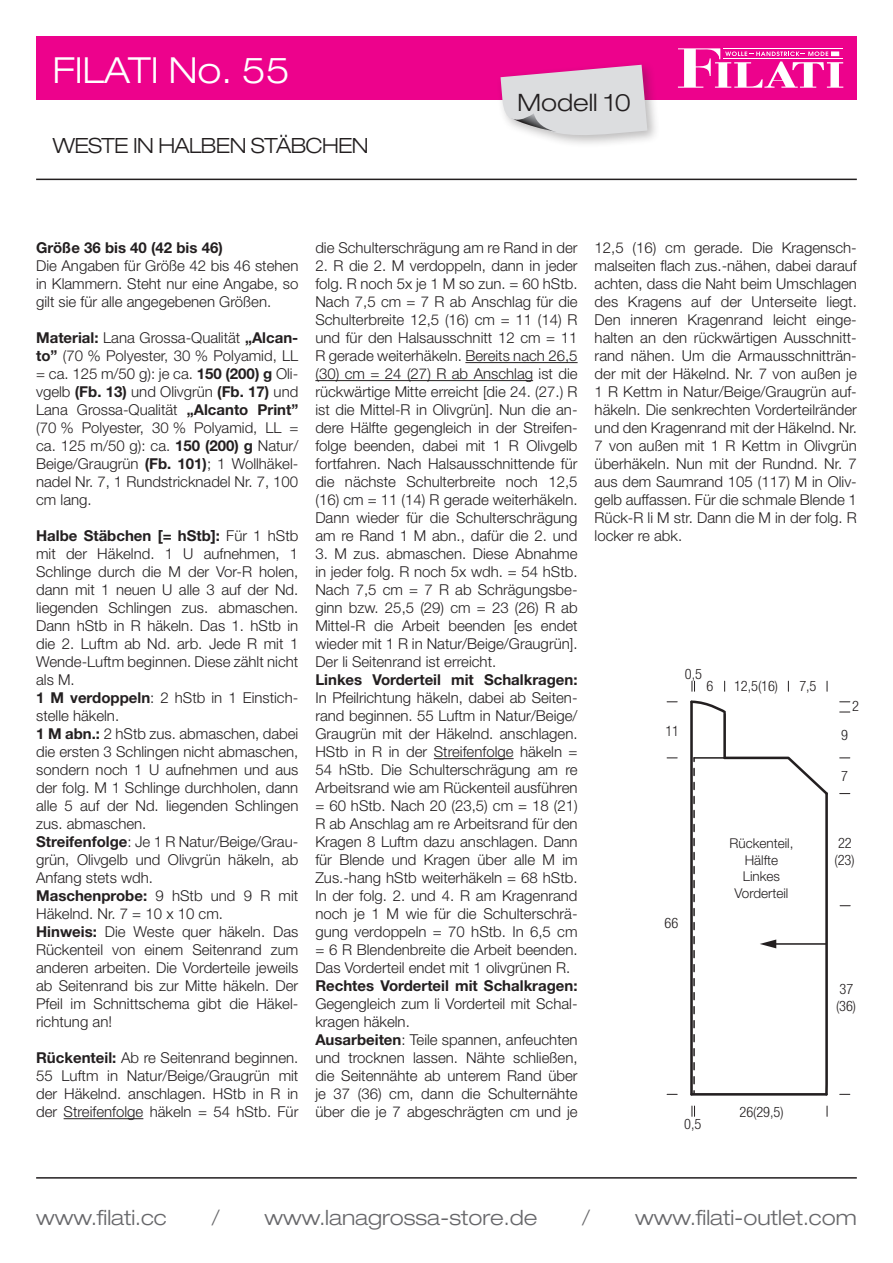
<style>
.page{position:relative;width:893px;height:1263px;background:#fff}
.page>*{position:absolute;margin:0;border:0;box-sizing:border-box;transform-origin:0 0}
.t1{font:300 expanded 36px "Helvetica Neue LT Std";color:#fff}
.t2{font:300 expanded 24px "Helvetica Neue LT Std";color:#231f20}
.t3{font:300 expanded 21px "Helvetica Neue LT Std";color:#67676a}
.t4{font:300 expanded 21px "Helvetica Neue LT Std";letter-spacing:-.03em;color:#231f20}
.t5{font:300 15px/18px "Helvetica Neue LT Std";color:#231f20;text-align:justify}
.t6{font:700 15px "Helvetica Neue LT Std";color:#231f20}
.t7{font:300 condensed 14.4px/17.2px "Helvetica Neue";color:#231f20}
.t8{font:300 13.5px/16.5px "Helvetica Neue LT Std";color:#231f20;text-align:center}
.s1{font-weight:700}
</style>
<div class="page">
<hr style="left:36px;top:1177px;width:821px;height:1px;background:#231f20">
<hr style="left:36px;top:179px;width:821px;height:1px;background:#231f20">
<div style="left:36px;top:36px;width:821px;height:64px;background:#ed028c"></div>
<svg style="left:678px;top:48px;width:165px;height:40px"></svg>
<div style="left:496px;top:60px;width:164px;height:89px;background:#231f20;opacity:.3"></div>
<svg style="left:501px;top:65px;width:146px;height:75px;background:#dcc8d6"></svg>
<hr style="left:64px;top:1118px;width:79px;height:1px;background:#231f20">
<hr style="left:465px;top:362px;width:113px;height:1px;background:#231f20">
<hr style="left:315px;top:380px;width:218px;height:1px;background:#231f20">
<hr style="left:434px;top:758px;width:80px;height:1px;background:#231f20">
<svg style="left:691px;top:681px;width:4px;height:10px"></svg>
<svg style="left:691px;top:1106px;width:4px;height:10px"></svg>
<hr style="left:691px;top:1093px;width:135px;height:2px;background:#231f20">
<svg style="left:690px;top:700px;width:36px;height:13px"></svg>
<hr style="left:694px;top:757px;width:31px;height:2px;background:#231f20">
<hr style="left:690px;top:702px;width:3px;height:392px;background:#231f20">
<svg style="left:693px;top:768px;width:2px;height:325px"></svg>
<hr style="left:723px;top:713px;width:3px;height:45px;background:#231f20">
<svg style="left:722px;top:755px;width:106px;height:341px"></svg>
<h1 class="t1" style="left:53px;top:49px;width:238px">FILATI No. 55</h1>
<h3 class="t4" style="left:53px;top:133px;width:317px">WESTE IN HALBEN STÄBCHEN</h3>
<h2 class="t2" style="left:518px;top:88px;width:115px">Modell 10</h2>
<p class="t6" style="left:36px;top:238px;width:188px">Größe 36 bis 40 (42 bis 46)</p>
<p class="t5" style="left:36px;top:256px;width:264px">Die Angaben für Größe 42 bis 46 stehen in Klammern. Steht nur eine Angabe, so gilt sie für alle angegebenen Größen.</p>
<p class="t5" style="left:36px;top:328px;width:264px"><span class="s1">Material:</span> Lana Grossa-Qualität <span class="s1">„Alcan&shy;to”</span> (70 % Polyester, 30 % Polyamid, LL = ca. 125 m/50 g): je ca. <span class="s1">150 (200) g</span> Oli&shy;vgelb <span class="s1">(Fb. 13)</span> und Olivgrün <span class="s1">(Fb. 17)</span> und Lana Grossa-Qualität <span class="s1">„Alcanto Print” </span>(70 % Polyester, 30 % Polyamid, LL = ca. 125 m/50 g): ca. <span class="s1">150 (200) g</span> Natur/ Beige/Graugrün <span class="s1">(Fb. 101)</span>; 1 Wollhäkel&shy;nadel Nr. 7, 1 Rundstricknadel Nr. 7, 100 cm lang.</p>
<p class="t5" style="left:36px;top:526px;width:264px;text-align:left"><span class="s1">Halbe Stäbchen [= hStb]:</span> Für 1 hStb mit der Häkelnd. 1 U aufnehmen, 1<br>Schlinge durch die M der Vor-R holen, dann mit 1 neuen U alle 3 auf der Nd. liegenden Schlingen zus. abmaschen.<br>Dann hStb in R häkeln. Das 1. hStb in die 2. Luftm ab Nd. arb. Jede R mit 1<br>Wende-Luftm beginnen. Diese zählt nicht als M.<br><span class="s1">1 M verdoppeln</span>: 2 hStb in 1 Einstich&shy;stelle häkeln.<br><span class="s1">1 M abn.:</span> 2 hStb zus. abmaschen, dabei die ersten 3 Schlingen nicht abmaschen, sondern noch 1 U aufnehmen und aus der folg. M 1 Schlinge durchholen, dann alle 5 auf der Nd. liegenden Schlingen zus. abmaschen.<br><span class="s1">Streifenfolge</span>: Je 1 R Natur/Beige/Grau&shy;grün, Olivgelb und Olivgrün häkeln, ab<br>Anfang stets wdh.<br><span class="s1">Maschenprobe:</span> 9 hStb und 9 R mit<br>Häkelnd. Nr. 7 = 10 x 10 cm.<br><span class="s1">Hinweis:</span> Die Weste quer häkeln. Das<br>Rückenteil von einem Seitenrand zum anderen arbeiten. Die Vorderteile jeweils ab Seitenrand bis zur Mitte häkeln. Der<br>Pfeil im Schnittschema gibt die Häkel&shy;richtung an!</p>
<p class="t5" style="left:36px;top:1048px;width:264px"><span class="s1">Rückenteil:</span> Ab re Seitenrand beginnen.<br>55 Luftm in Natur/Beige/Graugrün mit der Häkelnd. anschlagen. HStb in R in der Streifenfolge häkeln = 54 hStb. Für</p>
<p class="t5" style="left:315px;top:238px;width:264px">die Schulterschrägung am re Rand in der</p>
<p class="t5" style="left:315px;top:256px;width:264px">2. R die 2. M verdoppeln, dann in jeder folg. R noch 5x je 1 M so zun. = 60 hStb.<br>Nach 7,5 cm = 7 R ab Anschlag für die Schulterbreite 12,5 (16) cm = 11 (14) R und für den Halsausschnitt 12 cm = 11<br>R gerade weiterhäkeln. Bereits nach 26,5 (30) cm = 24 (27) R ab Anschlag ist die rückwärtige Mitte erreicht [die 24. (27.) R ist die Mittel-R in Olivgrün]. Nun die an&shy;dere Hälfte gegengleich in der Streifen&shy;folge beenden, dabei mit 1 R Olivgelb fortfahren. Nach Halsausschnittende für die nächste Schulterbreite noch 12,5 (16) cm = 11 (14) R gerade weiterhäkeln.<br>Dann wieder für die Schulterschrägung am re Rand 1 M abn., dafür die 2. und</p>
<p class="t5" style="left:315px;top:544px;width:264px">3. M zus. abmaschen. Diese Abnahme in jeder folg. R noch 5x wdh. = 54 hStb.<br>Nach 7,5 cm = 7 R ab Schrägungsbe&shy;ginn bzw. 25,5 (29) cm = 23 (26) R ab Mittel-R die Arbeit beenden [es endet wieder mit 1 R in Natur/Beige/Graugrün].<br>Der li Seitenrand ist erreicht.</p>
<p class="t6" style="left:315px;top:670px;width:264px">Linkes Vorderteil mit Schalkragen:</p>
<p class="t5" style="left:315px;top:688px;width:264px">In Pfeilrichtung häkeln, dabei ab Seiten&shy;rand beginnen. 55 Luftm in Natur/Beige/ Graugrün mit der Häkelnd. anschlagen.<br>HStb in R in der Streifenfolge häkeln = 54 hStb. Die Schulterschrägung am re Arbeitsrand wie am Rückenteil ausführen = 60 hStb. Nach 20 (23,5) cm = 18 (21)<br>R ab Anschlag am re Arbeitsrand für den Kragen 8 Luftm dazu anschlagen. Dann für Blende und Kragen über alle M im Zus.-hang hStb weiterhäkeln = 68 hStb.<br>In der folg. 2. und 4. R am Kragenrand noch je 1 M wie für die Schulterschrä&shy;gung verdoppeln = 70 hStb. In 6,5 cm = 6 R Blendenbreite die Arbeit beenden.<br>Das Vorderteil endet mit 1 olivgrünen R.</p>
<p class="t6" style="left:315px;top:976px;width:264px">Rechtes Vorderteil mit Schalkragen:</p>
<p class="t5" style="left:315px;top:994px;width:264px;text-align:left">Gegengleich zum li Vorderteil mit Schal&shy;kragen häkeln.<br><span class="s1">Ausarbeiten</span>: Teile spannen, anfeuchten und trocknen lassen. Nähte schließen, die Seitennähte ab unterem Rand über je 37 (36) cm, dann die Schulternähte über die je 7 abgeschrägten cm und je</p>
<p class="t7" style="left:495px;top:876px;width:58px">Rückenteil,<br>Hälfte<br>Linkes<br>Vorderteil</p>
<p class="t5" style="left:595px;top:238px;width:264px">12,5 (16) cm gerade. Die Kragensch&shy;malseiten flach zus.-nähen, dabei darauf achten, dass die Naht beim Umschlagen des Kragens auf der Unterseite liegt.<br>Den inneren Kragenrand leicht einge&shy;halten an den rückwärtigen Ausschnitt&shy;rand nähen. Um die Armausschnitträn&shy;der mit der Häkelnd. Nr. 7 von außen je 1 R Kettm in Natur/Beige/Graugrün auf&shy;häkeln. Die senkrechten Vorderteilränder und den Kragenrand mit der Häkelnd. Nr.<br>7 von außen mit 1 R Kettm in Olivgrün überhäkeln. Nun mit der Rundnd. Nr. 7 aus dem Saumrand 105 (117) M in Oliv&shy;gelb auffassen. Für die schmale Blende 1<br>Rück-R li M str. Dann die M in der folg. R locker re abk.</p>
<p class="t7" style="left:685px;top:665px;width:19px">0,5</p>
<p class="t7" style="left:706px;top:678px;width:8px">6</p>
<p class="t7" style="left:734px;top:678px;width:46px">12,5(16)</p>
<p class="t7" style="left:799px;top:678px;width:19px">7,5</p>
<p class="t7" style="left:852px;top:698px;width:8px">2</p>
<p class="t7" style="left:665px;top:722px;width:15px">11</p>
<p class="t7" style="left:841px;top:726px;width:8px">9</p>
<p class="t7" style="left:841px;top:767px;width:8px">7</p>
<p class="t7" style="left:665px;top:914px;width:15px">66</p>
<p class="t8" style="left:729px;top:835px;width:66px">Rückenteil,<br>Hälfte<br>Linkes<br>Vorderteil</p>
<p class="t7" style="left:684px;top:1115px;width:19px">0,5</p>
<p class="t7" style="left:739px;top:1103px;width:46px">26(29,5)</p>
<p class="t7" style="left:835px;top:834px;width:22px">22 (23)</p>
<p class="t7" style="left:836px;top:980px;width:22px">37 (36)</p>
<h3 class="t3" style="left:36px;top:1205px;width:132px">www.filati.cc</h3>
<h3 class="t3" style="left:211px;top:1205px;width:10px">/</h3>
<h3 class="t3" style="left:265px;top:1205px;width:274px">www.lanagrossa-store.de</h3>
<h3 class="t3" style="left:582px;top:1205px;width:10px">/</h3>
<h3 class="t3" style="left:635px;top:1205px;width:223px">www.filati-outlet.com</h3>
</div>
